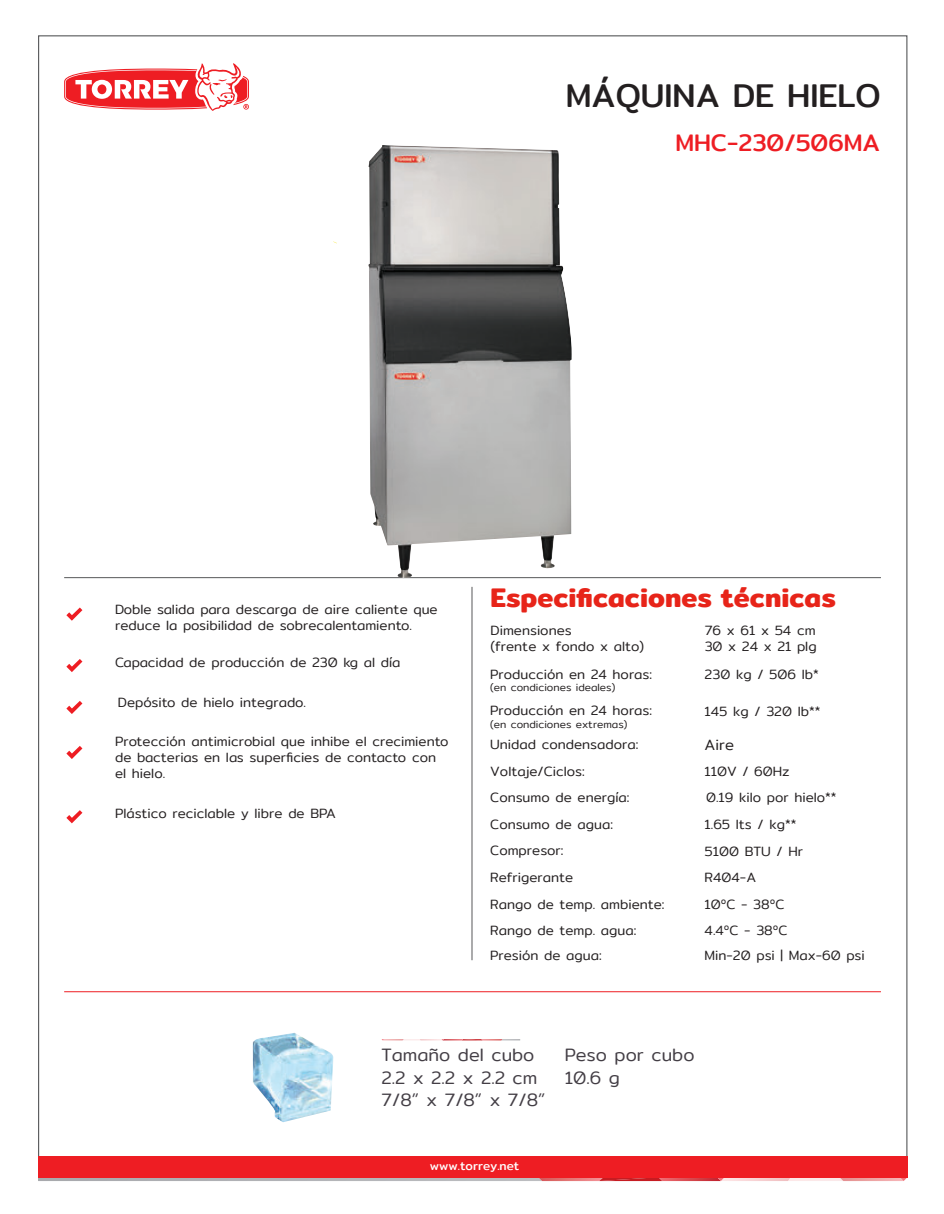
<style>
.page{position:relative;width:944px;height:1214px;background:#fff}
.page>*{position:absolute;margin:0;border:0;box-sizing:border-box;transform-origin:0 0}
.t1{font:33px "Mitr";color:#231f20}
.t2{font:600 27px "Mitr";color:#e72419}
.t3{font:24px "Mitr";color:#ee1d23}
.t4{font:300 18px/23px "Mitr";color:#433e45}
.t5{font:300 15px "Mitr";color:#231f20}
.t6{font:300 13.5px/16.2px "Mitr";color:#231f20}
.t7{font:12px "Mitr";color:#fff}
.t8{font:300 10.5px "Mitr";color:#231f20}
</style>
<div class="page">
<svg style="left:38px;top:1177px;width:869px;height:4px"></svg>
<hr style="left:471px;top:587px;width:1px;height:373px;background:#57585a">
<hr style="left:64px;top:577px;width:817px;height:1px;background:#57585a">
<div style="left:38px;top:1156px;width:869px;height:21px;background:#ee1d23"></div>
<hr style="left:64px;top:991px;width:817px;height:1px;background:#ee1d23">
<svg style="left:381px;top:1039px;width:139px;height:1px"></svg>
<svg style="left:66px;top:659px;width:16px;height:13px"></svg>
<svg style="left:66px;top:607px;width:16px;height:13px"></svg>
<svg style="left:66px;top:701px;width:16px;height:13px"></svg>
<svg style="left:66px;top:746px;width:16px;height:13px"></svg>
<svg style="left:66px;top:810px;width:16px;height:13px"></svg>
<svg style="left:64px;top:63px;width:185px;height:48px"></svg>
<img style="left:253px;top:1033px;width:80px;height:89px">
<img style="left:368px;top:145px;width:203px;height:433px">
<h1 class="t1" style="left:565px;top:71px;width:316px">MÁQUINA DE HIELO</h1>
<h3 class="t3" style="left:675px;top:125px;width:206px">MHC-230/506MA</h3>
<p class="t6" style="left:115px;top:601px;width:324px">Doble salida para descarga de aire caliente que reduce la posibilidad de sobrecalentamiento.</p>
<p class="t6" style="left:115px;top:654px;width:287px">Capacidad de producción de 230 kg al día</p>
<p class="t6" style="left:118px;top:694px;width:190px">Depósito de hielo integrado.</p>
<p class="t6" style="left:115px;top:733px;width:335px">Protección antimicrobial que inhibe el crecimiento de bacterias en las superficies de contacto con el hielo.</p>
<p class="t6" style="left:115px;top:805px;width:222px">Plástico reciclable y libre de BPA</p>
<h2 class="t2" style="left:490px;top:577px;width:347px">Especificaciones técnicas</h2>
<p class="t6" style="left:490px;top:622px;width:155px">Dimensiones<br>(frente x fondo x alto)</p>
<p class="t6" style="left:704px;top:622px;width:113px">76 x 61 x 54 cm<br>30 x 24 x 21 plg</p>
<p class="t6" style="left:490px;top:666px;width:163px">Producción en 24 horas:</p>
<p class="t8" style="left:490px;top:680px;width:126px">(en condiciones ideales)</p>
<p class="t6" style="left:704px;top:666px;width:116px">230 kg / 506 lb*</p>
<p class="t6" style="left:490px;top:702px;width:163px">Producción en 24 horas:</p>
<p class="t8" style="left:490px;top:717px;width:139px">(en condiciones extremas)</p>
<p class="t6" style="left:704px;top:702px;width:117px">145 kg / 320 lb**</p>
<p class="t6" style="left:490px;top:736px;width:150px">Unidad condensadora:</p>
<p class="t5" style="left:704px;top:733px;width:31px">Aire</p>
<p class="t6" style="left:490px;top:763px;width:96px">Voltaje/Ciclos:</p>
<p class="t6" style="left:704px;top:763px;width:87px">110V / 60Hz</p>
<p class="t6" style="left:490px;top:789px;width:141px">Consumo de energía:</p>
<p class="t6" style="left:706px;top:789px;width:132px">0.19 kilo por hielo**</p>
<p class="t6" style="left:490px;top:816px;width:124px">Consumo de agua:</p>
<p class="t6" style="left:704px;top:816px;width:93px">1.65 lts / kg**</p>
<p class="t6" style="left:490px;top:842px;width:75px">Compresor:</p>
<p class="t6" style="left:704px;top:842px;width:100px">5100 BTU / Hr</p>
<p class="t6" style="left:490px;top:869px;width:85px">Refrigerante</p>
<p class="t6" style="left:704px;top:869px;width:53px">R404-A</p>
<p class="t6" style="left:490px;top:890px;width:176px;line-height:26.5px">Rango de temp. ambiente:<br>Rango de temp. agua:</p>
<p class="t6" style="left:490px;top:947px;width:113px">Presión de agua:</p>
<p class="t6" style="left:704px;top:890px;width:84px;line-height:26.4px">10ºC - 38ºC<br>4.4ºC - 38ºC</p>
<p class="t6" style="left:704px;top:947px;width:162px">Min-20 psi | Max-60 psi</p>
<h3 class="t4" style="left:381px;top:1042px;width:157px">Tamaño del cubo<br>2.2 x 2.2 x 2.2 cm</h3>
<h3 class="t4" style="left:565px;top:1042px;width:131px">Peso por cubo<br>10.6 g</h3>
<h3 class="t4" style="left:381px;top:1087px;width:165px">7/8” x 7/8” x 7/8”</h3>
<p class="t7" style="left:430px;top:1156px;width:91px">www.torrey.net</p>
</div>
